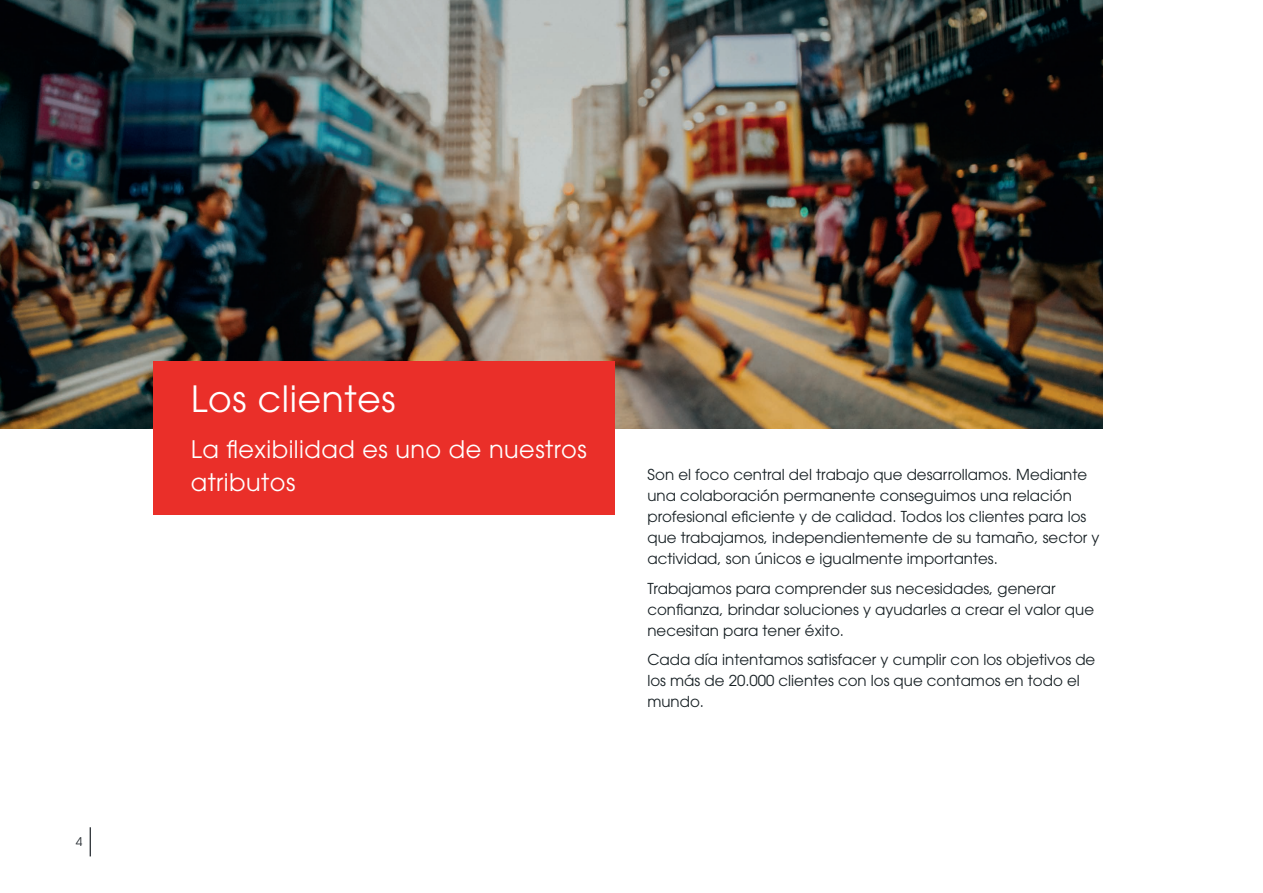
<style>
.page{position:relative;width:1263px;height:893px;background:#fff}
.page>*{position:absolute;margin:0;border:0;box-sizing:border-box;transform-origin:0 0}
.t1{font:36px "ITC Avant Garde Pro";letter-spacing:.02em;color:#fff}
.t2{font:24px/33px "ITC Avant Garde Pro";letter-spacing:.02em;color:#fff}
.t3{font:15px/21px "ITC Avant Garde Pro";color:#182125}
.t4{font:12px "ITC Avant Garde Pro";color:#292f34}
</style>
<div class="page">
<img style="left:0;top:0;width:1102px;height:428px">
<div style="left:153px;top:362px;width:461px;height:153px;background:#ea2f29"></div>
<svg style="left:90px;top:827px;width:1px;height:29px"></svg>
<p class="t4" style="left:76px;top:834px;width:8px">4</p>
<h1 class="t1" style="left:191px;top:377px;width:206px">Los clientes</h1>
<h2 class="t2" style="left:191px;top:432px;width:397px">La flexibilidad es uno de nuestros atributos</h2>
<p class="t3" style="left:647px;top:464px;width:454px">Son el foco central del trabajo que desarrollamos. Mediante una colaboración permanente conseguimos una relación profesional eficiente y de calidad. Todos los clientes para los que trabajamos, independientemente de su tamaño, sector y actividad, son únicos e igualmente importantes.</p>
<p class="t3" style="left:647px;top:577px;width:448px">Trabajamos para comprender sus necesidades, generar confianza, brindar soluciones y ayudarles a crear el valor que necesitan para tener éxito.</p>
<p class="t3" style="left:647px;top:649px;width:449px">Cada día intentamos satisfacer y cumplir con los objetivos de los más de 20.000 clientes con los que contamos en todo el mundo.</p>
</div>
